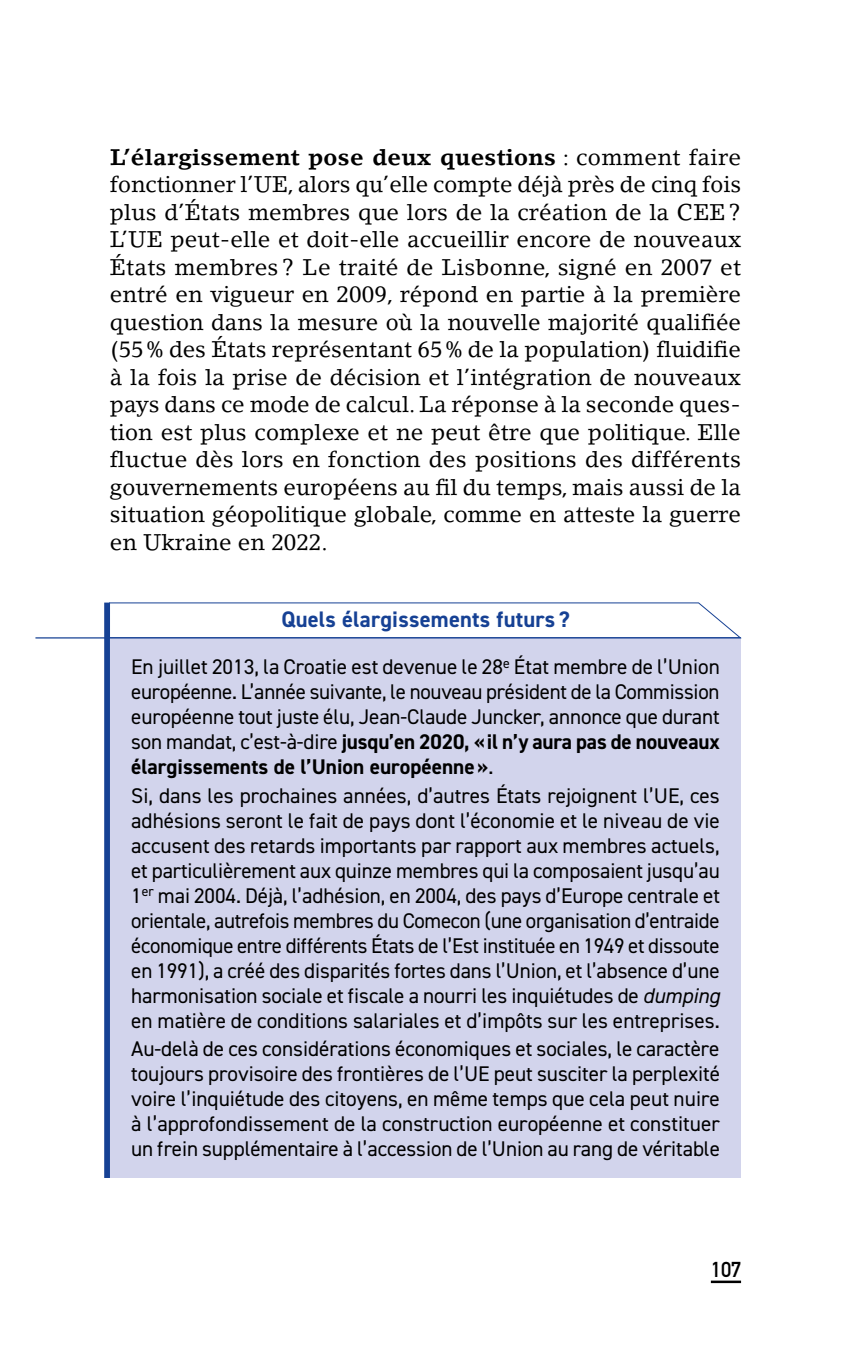
<style>
.page{position:relative;width:851px;height:1347px;background:#fff}
.page>*{position:absolute;margin:0;border:0;box-sizing:border-box;transform-origin:0 0}
.t1{font:22.5px/27.5px "Lino Letter Std";color:#000;text-align:justify}
.Encadré_titre{font:700 22.5px "DIN2014";letter-spacing:.01em;color:#164194}
.Encadré_texte{font:21.25px/25px "DIN2014";letter-spacing:-.005em;color:#000;text-align:justify}
.Encadré_texte_filet{font:21.25px/25px "DIN2014";letter-spacing:-.005em;color:#000;text-align:justify}
.t2{font:21.25px "DIN Mittelschrift Std";color:#000}
.s1{font-weight:700}
.s2{font-style:italic}
</style>
<div class="page">
<hr style="left:710px;top:1280px;width:31px;height:3px;background:#000">
<div style="left:104px;top:602px;width:6px;height:36px;background:#164194"></div>
<svg style="left:109px;top:602px;width:631px;height:35px"></svg>
<div style="left:110px;top:638px;width:631px;height:539px;background:#d2d4ec"></div>
<div style="left:104px;top:638px;width:6px;height:540px;background:#164194"></div>
<hr style="left:35px;top:637px;width:706px;height:1px;background:#164194">
<p class="t1" style="left:110px;top:143px;width:632px"><span class="s1">L’élargissement pose deux questions</span> : comment faire fonctionner l’UE, alors qu’elle compte déjà près de cinq fois plus d’États membres que lors de la création de la CEE ?<br>L’UE peut-elle et doit-elle accueillir encore de nouveaux États membres ? Le traité de Lisbonne, signé en 2007 et entré en vigueur en 2009, répond en partie à la première question dans la mesure où la nouvelle majorité qualifiée (55% des États représentant 65% de la population) fluidifie à la fois la prise de décision et l’intégration de nouveaux pays dans ce mode de calcul. La réponse à la seconde ques&shy;tion est plus complexe et ne peut être que politique. Elle fluctue dès lors en fonction des positions des différents gouvernements européens au fil du temps, mais aussi de la situation géopolitique globale, comme en atteste la guerre en Ukraine en 2022.</p>
<p class="Encadré_titre" style="left:281px;top:604px;width:290px">Quels élargissements futurs ?</p>
<p class="Encadré_texte_filet" style="left:131px;top:654px;width:590px">En juillet 2013, la Croatie est devenue le 28<sup>e</sup> État membre de l’Union européenne. L’année suivante, le nouveau président de la Commission européenne tout juste élu, Jean-Claude Juncker, annonce que durant son mandat, c’est-à-dire <span class="s1">jusqu’en 2020, «il n’y aura pas de nouveaux élargissements de l’Union européenne»</span>.</p>
<p class="Encadré_texte" style="left:131px;top:782px;width:590px">Si, dans les prochaines années, d’autres États rejoignent l’UE, ces adhésions seront le fait de pays dont l’économie et le niveau de vie accusent des retards importants par rapport aux membres actuels, et particulièrement aux quinze membres qui la composaient jusqu’au 1<sup>er</sup> mai 2004. Déjà, l’adhésion, en 2004, des pays d’Europe centrale et orientale, autrefois membres du Comecon (une organisation d’entraide économique entre différents États de l’Est instituée en 1949 et dissoute en 1991), a créé des disparités fortes dans l’Union, et l’absence d’une harmonisation sociale et fiscale a nourri les inquiétudes de <span class="s2">dumping </span>en matière de conditions salariales et d’impôts sur les entreprises.</p>
<p class="Encadré_texte" style="left:131px;top:1036px;width:590px">Au-delà de ces considérations économiques et sociales, le caractère toujours provisoire des frontières de l’UE peut susciter la perplexité voire l’inquiétude des citoyens, en même temps que cela peut nuire à l’approfondissement de la construction européenne et constituer un frein supplémentaire à l’accession de l’Union au rang de véritable</p>
<p class="t2" style="left:711px;top:1257px;width:31px">107</p>
</div>
